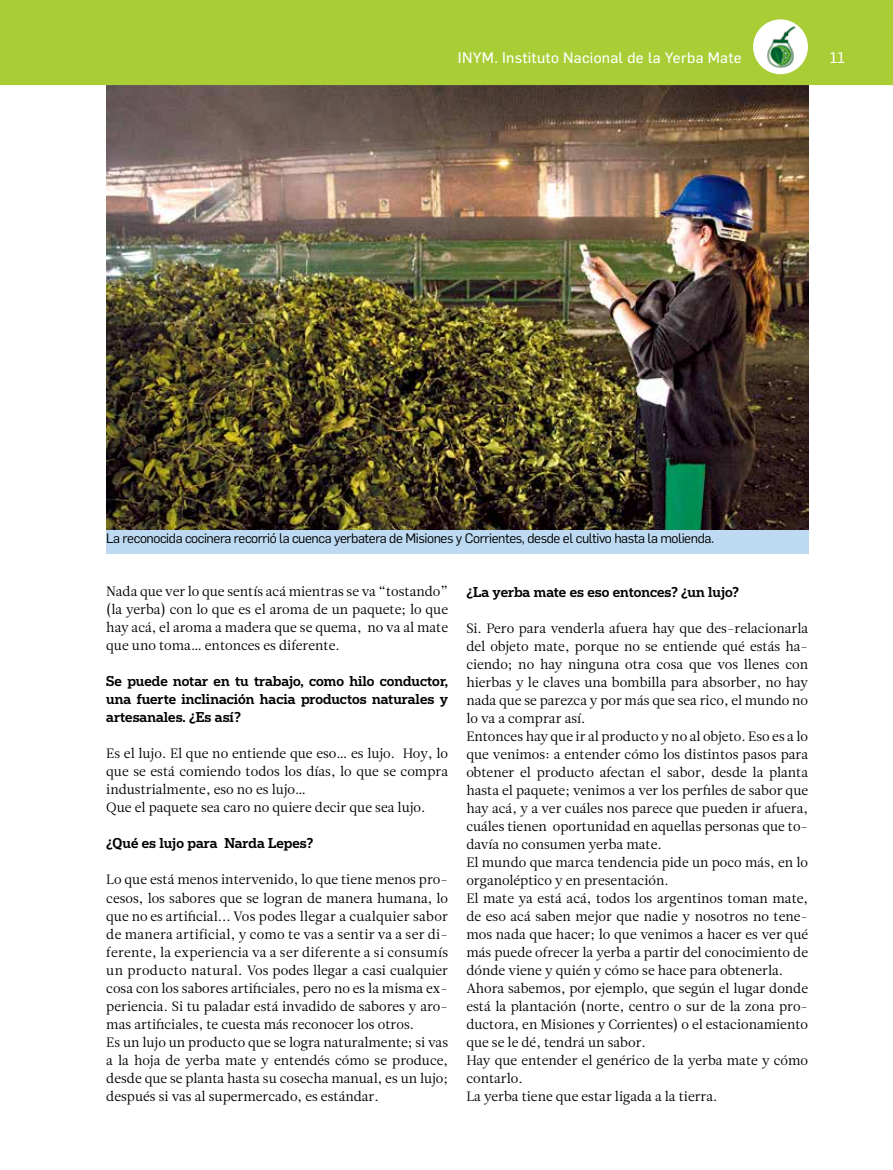
<style>
.page{position:relative;width:893px;height:1170px;background:#fff}
.page>*{position:absolute;margin:0;border:0;box-sizing:border-box;transform-origin:0 0}
.t1{font:15px "Flama Basic";letter-spacing:.02em;color:#fff}
.t2{font:13.5px/18px "Leitura News Roman 1";color:#000}
.t3{font:500 13.5px/18px "Popular";color:#000;text-align:justify}
.t4{font:13.5px "Flama";letter-spacing:-.03em;color:#000}
</style>
<div class="page">
<img style="left:106px;top:85px;width:702px;height:445px">
<div style="left:0;top:0;width:893px;height:85px;background:#a9cd34"></div>
<div style="left:753px;top:19px;width:55px;height:55px;background:#fff;border-radius:50%"></div>
<img style="left:767px;top:26px;width:29px;height:42px">
<div style="left:106px;top:530px;width:702px;height:24px;background:#bedaf2"></div>
<p class="t1" style="left:458px;top:47px;width:285px">INYM. Instituto Nacional de la Yerba Mate</p>
<p class="t1" style="left:830px;top:47px;width:17px">11</p>
<p class="t4" style="left:106px;top:529px;width:609px">La reconocida cocinera recorrió la cuenca yerbatera de Misiones y Corrientes, desde el cultivo hasta la molienda.</p>
<p class="t2" style="left:106px;top:583px;width:343px;text-align:justify">Nada que ver lo que sentís acá mientras se va “tostando” (la yerba) con lo que es el aroma de un paquete; lo que hay acá, el aroma a madera que se quema, no va al mate que uno toma… entonces es diferente.</p>
<p class="t3" style="left:106px;top:672px;width:343px">Se puede notar en tu trabajo, como hilo conductor, una fuerte inclinación hacia productos naturales y artesanales. ¿Es así?</p>
<p class="t2" style="left:106px;top:745px;width:343px">Es el lujo. El que no entiende que eso… es lujo. Hoy, lo que se está comiendo todos los días, lo que se compra industrialmente, eso no es lujo…<br>Que el paquete sea caro no quiere decir que sea lujo.</p>
<p class="t3" style="left:106px;top:834px;width:209px">¿Qué es lujo para Narda Lepes?</p>
<p class="t2" style="left:106px;top:871px;width:343px">Lo que está menos intervenido, lo que tiene menos pro&shy;cesos, los sabores que se logran de manera humana, lo que no es artificial... Vos podes llegar a cualquier sabor de manera artificial, y como te vas a sentir va a ser di&shy;ferente, la experiencia va a ser diferente a si consumís un producto natural. Vos podes llegar a casi cualquier cosa con los sabores artificiales, pero no es la misma ex&shy;periencia. Si tu paladar está invadido de sabores y aro&shy;mas artificiales, te cuesta más reconocer los otros.<br>Es un lujo un producto que se logra naturalmente; si vas a la hoja de yerba mate y entendés cómo se produce, desde que se planta hasta su cosecha manual, es un lujo; después si vas al supermercado, es estándar.</p>
<p class="t3" style="left:466px;top:582px;width:274px">¿La yerba mate es eso entonces? ¿un lujo?</p>
<p class="t2" style="left:466px;top:619px;width:343px">Si. Pero para venderla afuera hay que des-relacionarla del objeto mate, porque no se entiende qué estás ha&shy;ciendo; no hay ninguna otra cosa que vos llenes con hierbas y le claves una bombilla para absorber, no hay nada que se parezca y por más que sea rico, el mundo no lo va a comprar así.<br>Entonces hay que ir al producto y no al objeto. Eso es a lo que venimos: a entender cómo los distintos pasos para obtener el producto afectan el sabor, desde la planta hasta el paquete; venimos a ver los perfiles de sabor que hay acá, y a ver cuáles nos parece que pueden ir afuera, cuáles tienen oportunidad en aquellas personas que to&shy;davía no consumen yerba mate.<br>El mundo que marca tendencia pide un poco más, en lo organoléptico y en presentación.<br>El mate ya está acá, todos los argentinos toman mate, de eso acá saben mejor que nadie y nosotros no tene&shy;mos nada que hacer; lo que venimos a hacer es ver qué más puede ofrecer la yerba a partir del conocimiento de dónde viene y quién y cómo se hace para obtenerla.<br>Ahora sabemos, por ejemplo, que según el lugar donde está la plantación (norte, centro o sur de la zona pro&shy;ductora, en Misiones y Corrientes) o el estacionamiento que se le dé, tendrá un sabor.<br>Hay que entender el genérico de la yerba mate y cómo contarlo.<br>La yerba tiene que estar ligada a la tierra.</p>
</div>
